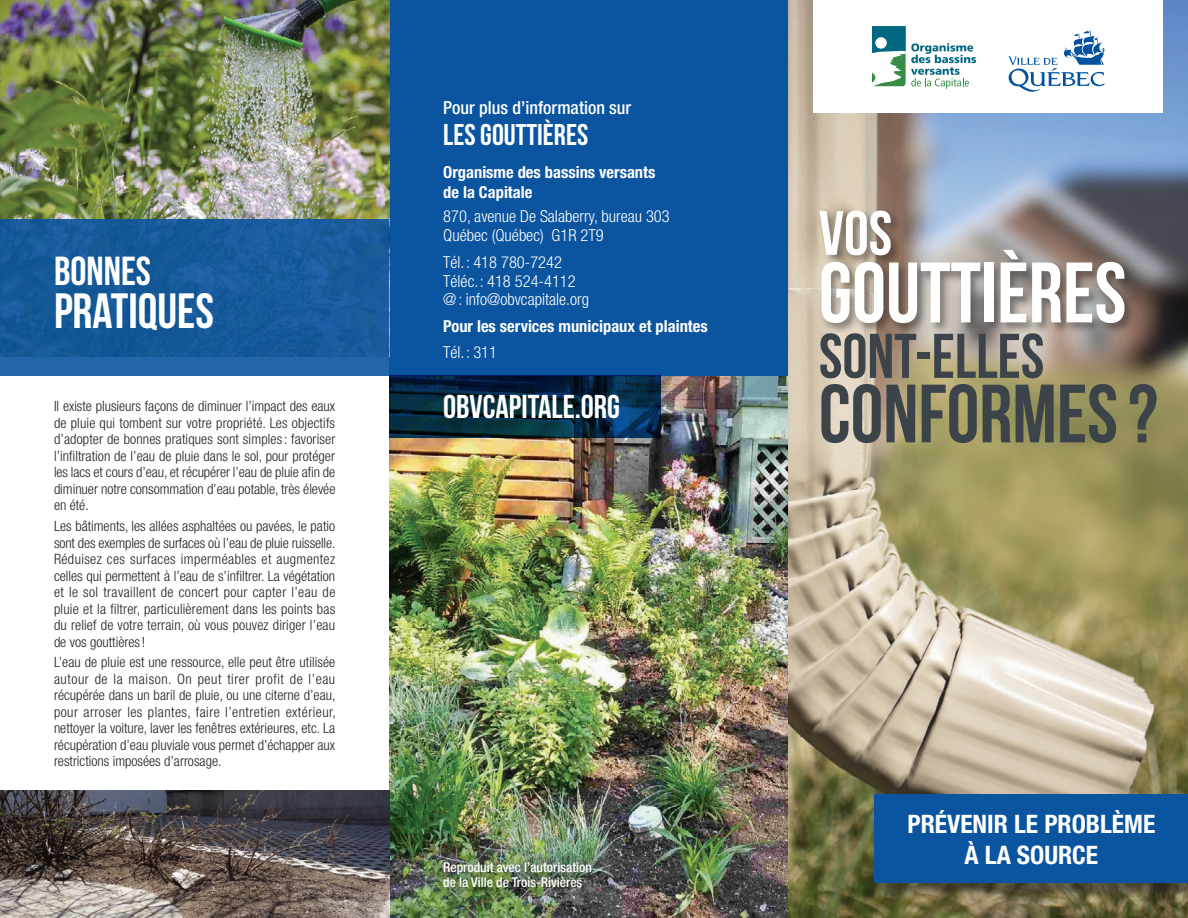
<style>
.page{position:relative;width:1188px;height:918px;background:#fff}
.page>*{position:absolute;margin:0;border:0;box-sizing:border-box;transform-origin:0 0}
.t1{font:85.5px "Bebas Neue";color:#fff}
.t2{font:82.5px "Bebas Neue";color:#3d4449}
.t3{font:63px "Bebas Neue";color:#3d4449}
.t4{font:62.55px "Bebas Neue";color:#fff}
.t5{font:49.5px "Bebas Neue";color:#fff}
.t6{font:40.5px "Bebas Neue";color:#fff}
.t7{font:33px "Bebas Neue";color:#fff}
.t8{font:30px "Bebas Neue";color:#fff}
.t9{font:700 condensed 25.5px/30.6px "Helvetica Neue LT Std";color:#fff;text-align:center}
.t10{font:500 condensed 18px "Helvetica Neue";color:#fff}
.t11{font:300 condensed 16.5px/19.5px "Helvetica Neue";color:#fff}
.t12{font:700 condensed 16.5px/19.8px "Helvetica Neue";color:#fff}
.t13{font:300 condensed 14.25px/16.5px "Helvetica Neue";color:#231f20;text-align:justify}
.t14{font:500 condensed 13.5px/15px "Helvetica Neue";color:#fff}
</style>
<div class="page">
<img style="left:389px;top:375px;width:400px;height:543px">
<div style="left:389px;top:0;width:400px;height:375px;background:#0a54a0"></div>
<svg style="left:389px;top:375px;width:272px;height:62px;background:#052840"></svg>
<img style="left:789px;top:0;width:399px;height:918px">
<div style="left:817px;top:208px;width:319px;height:127px;background:#231f20;opacity:.5"></div>
<div style="left:814px;top:0;width:349px;height:112px;background:#fff"></div>
<div style="left:877px;top:797px;width:311px;height:105px;background:#231f20;opacity:.5"></div>
<div style="left:875px;top:795px;width:313px;height:88px;background:#0a54a0"></div>
<img style="left:0;top:0;width:389px;height:219px">
<div style="left:0;top:219px;width:389px;height:156px;background:linear-gradient(to bottom,#155999,#1a5d9f)"></div>
<div style="left:429px;top:847px;width:176px;height:54px;background:#231f20;opacity:.86"></div>
<svg style="left:872px;top:26px;width:104px;height:63px"></svg>
<svg style="left:1008px;top:29px;width:97px;height:63px"></svg>
<img style="left:0;top:791px;width:389px;height:127px">
<h3 class="t6" style="left:54px;top:249px;width:99px">BONNES</h3>
<h3 class="t5" style="left:54px;top:284px;width:161px">PRATIQUES</h3>
<p class="t13" style="left:54px;top:398px;width:283px">Il existe plusieurs façons de diminuer l’impact des eaux de pluie qui tombent sur votre propriété. Les objectifs d’adopter de bonnes pratiques sont simples: favoriser l’infiltration de l’eau de pluie dans le sol, pour protéger les lacs et cours d’eau, et récupérer l’eau de pluie afin de diminuer notre consommation d’eau potable, très élevée en été.</p>
<p class="t13" style="left:54px;top:518px;width:283px">Les bâtiments, les allées asphaltées ou pavées, le patio sont des exemples de surfaces où l’eau de pluie ruisselle.<br>Réduisez ces surfaces imperméables et augmentez celles qui permettent à l’eau de s’infiltrer. La végétation et le sol travaillent de concert pour capter l’eau de pluie et la filtrer, particulièrement dans les points bas du relief de votre terrain, où vous pouvez diriger l’eau de vos gouttières!</p>
<p class="t13" style="left:54px;top:654px;width:283px">L’eau de pluie est une ressource, elle peut être utilisée autour de la maison. On peut tirer profit de l’eau récupérée dans un baril de pluie, ou une citerne d’eau, pour arroser les plantes, faire l’entretien extérieur, nettoyer la voiture, laver les fenêtres extérieures, etc. La récupération d’eau pluviale vous permet d’échapper aux restrictions imposées d’arrosage.</p>
<p class="t10" style="left:443px;top:96px;width:190px">Pour plus d’information sur</p>
<h3 class="t8" style="left:443px;top:118px;width:147px">LES GOUTTIÈRES</h3>
<p class="t12" style="left:443px;top:162px;width:214px">Organisme des bassins versants de la Capitale</p>
<p class="t11" style="left:443px;top:206px;width:228px">870, avenue De Salaberry, bureau 303<br>Québec (Québec) G1R 2T9</p>
<p class="t11" style="left:443px;top:252px;width:134px">Tél.: 418 780-7242<br>Téléc.: 418 524-4112</p>
<p class="t11" style="left:443px;top:289px;width:147px">@: info@obvcapitale.org</p>
<p class="t12" style="left:443px;top:316px;width:266px">Pour les services municipaux et plaintes</p>
<p class="t11" style="left:443px;top:342px;width:55px">Tél.: 311</p>
<h3 class="t7" style="left:443px;top:388px;width:178px">OBVCAPITALE.ORG</h3>
<p class="t14" style="left:443px;top:859px;width:150px">Reproduit avec l’autorisation de la Ville de Trois-Rivières</p>
<h3 class="t4" style="left:819px;top:199px;width:75px">VOS</h3>
<h1 class="t1" style="left:819px;top:246px;width:309px">GOUTTIÈRES</h1>
<h3 class="t3" style="left:819px;top:322px;width:227px">SONT-ELLES</h3>
<h2 class="t2" style="left:819px;top:369px;width:340px">CONFORMES?</h2>
<h3 class="t9" style="left:907px;top:809px;width:249px">PRÉVENIR LE PROBLÈME<br>À LA SOURCE</h3>
</div>
